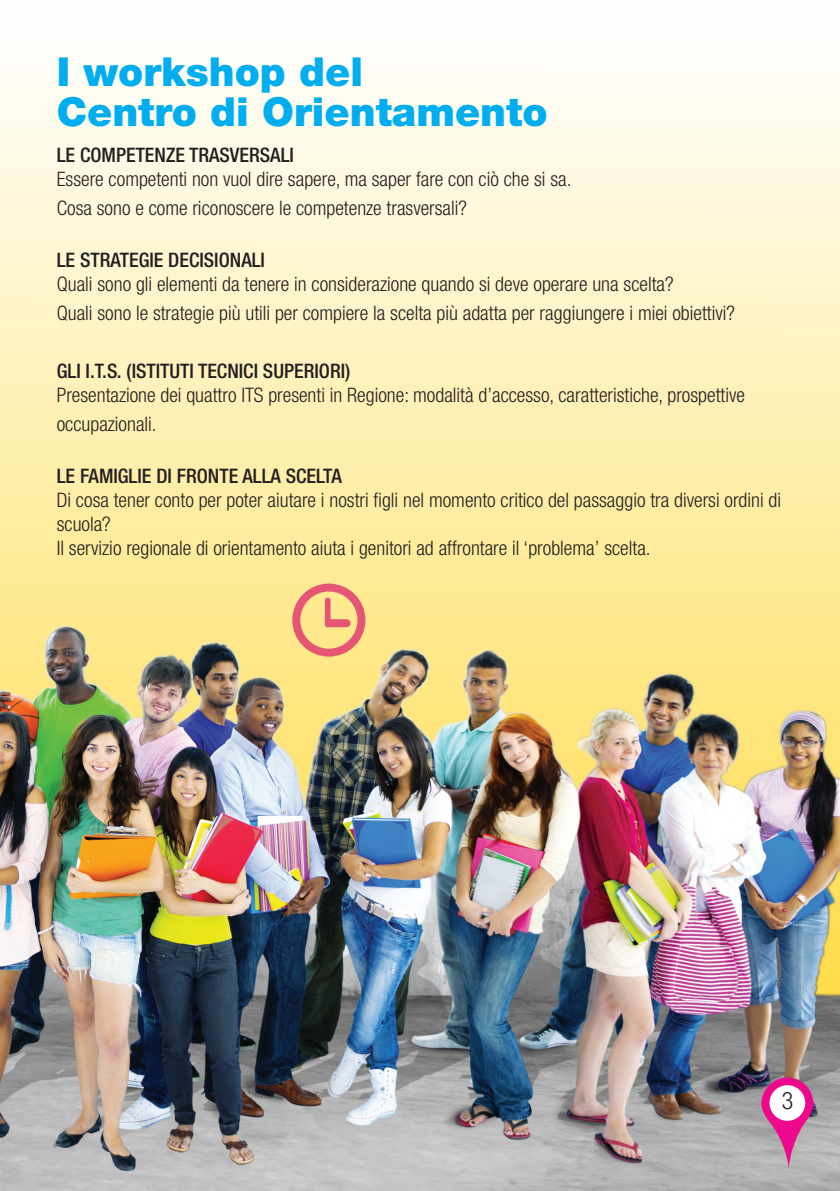
<style>
.page{position:relative;width:840px;height:1191px;background:#fff}
.page>*{position:absolute;margin:0;border:0;box-sizing:border-box;transform-origin:0 0}
.t1{font:900 40px/40px "Helvetica Neue LT Pro";color:#00aeef}
.t2{font:300 condensed 24px "Helvetica Neue LT Pro";color:#231f20}
.t3{font:300 condensed 20px/28.8px "Helvetica Neue LT Pro";color:#231f20}
.t4{font:500 condensed 20px "Helvetica Neue LT Pro";color:#231f20}
</style>
<div class="page">
<svg style="left:0;top:78px;width:839px;height:517px;background:#fff3c4"></svg>
<img style="left:0;top:595px;width:839px;height:596px">
<svg style="left:760px;top:1077px;width:53px;height:91px"></svg>
<svg style="left:292px;top:583px;width:73px;height:73px;background:#f5b385"></svg>
<h1 class="t1" style="left:57px;top:51px;width:492px">I workshop del<br>Centro di Orientamento</h1>
<p class="t4" style="left:57px;top:143px;width:238px">LE COMPETENZE TRASVERSALI</p>
<p class="t3" style="left:57px;top:164px;width:516px">Essere competenti non vuol dire sapere, ma saper fare con ciò che si sa.<br>Cosa sono e come riconoscere le competenze trasversali?</p>
<p class="t4" style="left:57px;top:248px;width:210px">LE STRATEGIE DECISIONALI</p>
<p class="t3" style="left:57px;top:270px;width:679px">Quali sono gli elementi da tenere in considerazione quando si deve operare una scelta?<br>Quali sono le strategie più utili per compiere la scelta più adatta per raggiungere i miei obiettivi?</p>
<p class="t4" style="left:57px;top:359px;width:295px">GLI I.T.S. (ISTITUTI TECNICI SUPERIORI)</p>
<p class="t3" style="left:57px;top:380px;width:689px">Presentazione dei quattro ITS presenti in Regione: modalità d’accesso, caratteristiche, prospettive occupazionali.</p>
<p class="t4" style="left:57px;top:464px;width:286px">LE FAMIGLIE DI FRONTE ALLA SCELTA</p>
<p class="t3" style="left:57px;top:488px;width:725px;line-height:24px">Di cosa tener conto per poter aiutare i nostri figli nel momento critico del passaggio tra diversi ordini di scuola?<br>Il servizio regionale di orientamento aiuta i genitori ad affrontare il ‘problema’ scelta.</p>
<p class="t2" style="left:781px;top:1086px;width:13px">3</p>
</div>
